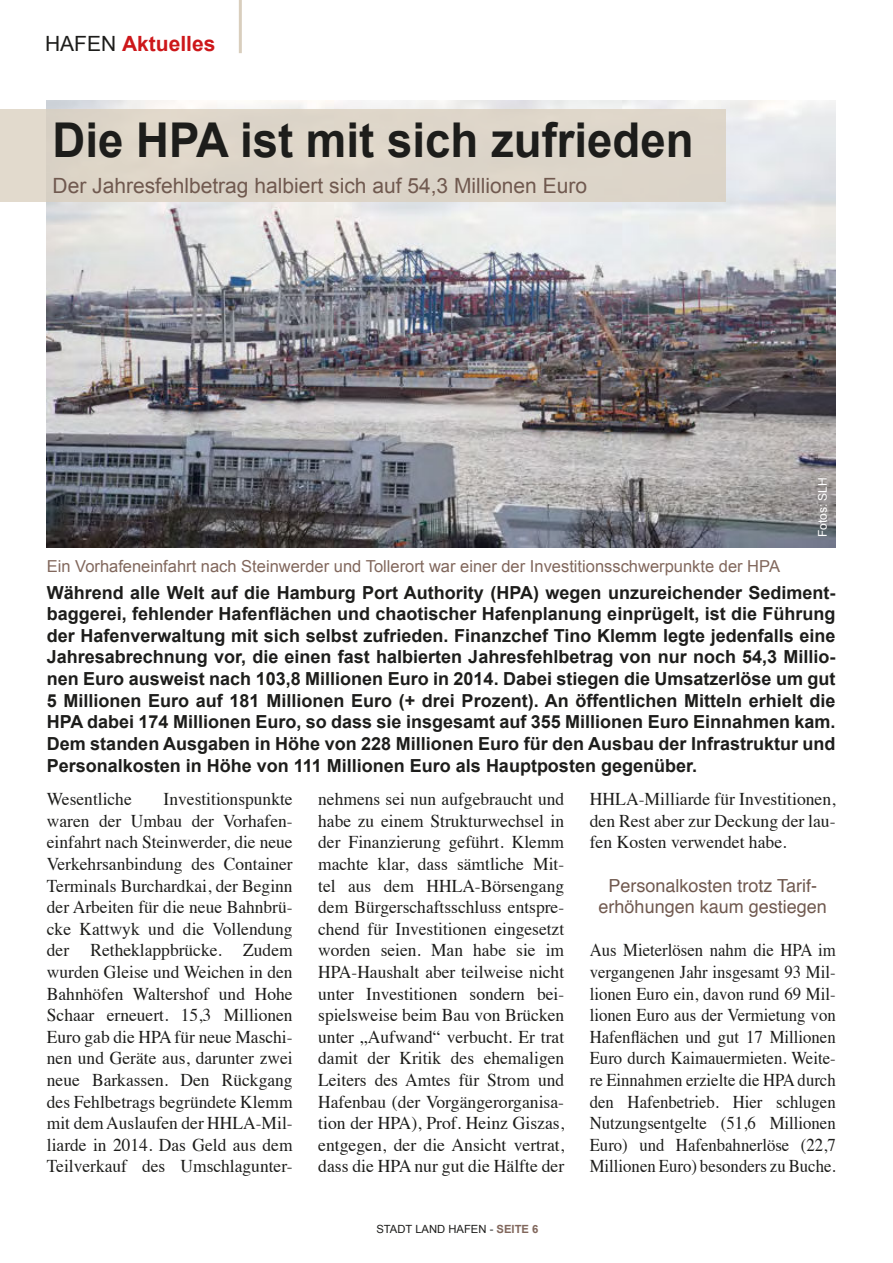
<style>
.page{position:relative;width:893px;height:1263px;background:#fff}
.page>*{position:absolute;margin:0;border:0;box-sizing:border-box;transform-origin:0 0}
.t1{font:700 48px "Arial";color:#1d1d1b;scale:.95 1}
.t2{font:21px "Arial";color:#70594f}
.t3{font:700 21px "Arial";color:#cd171a}
.t4{font:18px/21.6px "Times";color:#1d1d1b;text-align:justify}
.t5{font:700 18px/21.6px "Arial";color:#1d1d1b;text-align:justify}
.t6{font:18px/21.6px "Times";color:#1d1d1b;text-align:justify;scale:.93 1}
.t7{font:18px/21.6px "Helvetica";color:#70594f;text-align:center}
.t8{font:16.5px "Arial";color:#81675c}
.t9{font:12px "Arial";color:#fff}
.t10{font:11.25px "Arial";color:#1d1d1b}
.s1{font-weight:400;color:#1d1d1b}
.s2{font-weight:700;color:#81675c}
</style>
<div class="page">
<hr style="left:239px;top:0;width:3px;height:53px;background:#d9cebd">
<img style="left:47px;top:101px;width:789px;height:446px">
<div style="left:0;top:109px;width:726px;height:93px;background:#ddd5c9"></div>
<p class="t3" style="left:45px;top:36px;width:172px"><span class="s1">HAFEN</span> Aktuelles</p>
<h1 class="t1" style="left:53px;top:122px;width:676px">Die HPA ist mit sich zufrieden</h1>
<p class="t2" style="left:53px;top:178px;width:536px">Der Jahresfehlbetrag halbiert sich auf 54,3 Millionen Euro</p>
<p class="t8" style="left:47px;top:560px;width:735px">Ein Vorhafeneinfahrt nach Steinwerder und Tollerort war einer der Investitionsschwerpunkte der HPA</p>
<p class="t9" style="left:818px;top:537px;width:62px;rotate:-90deg">Fotos: SLH</p>
<p class="t5" style="left:47px;top:583px;width:790px">Während alle Welt auf die Hamburg Port Authority (HPA) wegen unzureichender Sediment&shy;baggerei, fehlender Hafenflächen und chaotischer Hafenplanung einprügelt, ist die Führung der Hafenverwaltung mit sich selbst zufrieden. Finanzchef Tino Klemm legte jedenfalls eine Jahresabrechnung vor, die einen fast halbierten Jahresfehlbetrag von nur noch 54,3 Millio&shy;nen Euro ausweist nach 103,8 Millionen Euro in 2014. Dabei stiegen die Umsatzerlöse um gut 5 Millionen Euro auf 181 Millionen Euro (+ drei Prozent). An öffentlichen Mitteln erhielt die HPA dabei 174 Millionen Euro, so dass sie insgesamt auf 355 Millionen Euro Einnahmen kam.<br>Dem standen Ausgaben in Höhe von 228 Millionen Euro für den Ausbau der Infrastruktur und Personalkosten in Höhe von 111 Millionen Euro als Hauptposten gegenüber.</p>
<p class="t4" style="left:47px;top:790px;width:86px">Wesentliche</p>
<p class="t4" style="left:47px;top:790px;width:247px;text-indent:117px">Investitionspunkte waren der Umbau der Vorhafen&shy;einfahrt nach Steinwerder, die neue Verkehrsanbindung des Container Terminals Burchardkai, der Beginn der Arbeiten für die neue Bahnbrü&shy;cke Kattwyk und die Vollendung der Retheklappbrücke. Zudem wurden Gleise und Weichen in den Bahnhöfen Waltershof und Hohe Schaar erneuert. 15,3 Millionen Euro gab die HPA für neue Maschi&shy;nen und Geräte aus, darunter zwei neue Barkassen. Den Rückgang des Fehlbetrags begründete Klemm mit dem Auslaufen der HHLA-Mil&shy;liarde in 2014. Das Geld aus dem Teilverkauf des Umschlagunter-</p>
<p class="t4" style="left:590px;top:790px;width:247px">HHLA-Milliarde für Investitionen, den Rest aber zur Deckung der lau&shy;fen Kosten verwendet habe.</p>
<p class="t4" style="left:318px;top:790px;width:248px">nehmens sei nun aufgebraucht und habe zu einem Strukturwechsel in der Finanzierung geführt. Klemm machte klar, dass sämtliche Mit&shy;tel aus dem HHLA-Börsengang dem Bürgerschaftsschluss entspre&shy;chend für Investitionen eingesetzt worden seien. Man habe sie im HPA-Haushalt aber teilweise nicht unter Investitionen sondern bei&shy;spielsweise beim Bau von Brücken unter „Aufwand“ verbucht. Er trat damit der Kritik des ehemaligen Leiters des Amtes für Strom und Hafenbau (der Vorgängerorganisa&shy;tion der HPA), Prof. Heinz Giszas, entgegen, der die Ansicht vertrat, dass die HPA nur gut die Hälfte der</p>
<p class="t7" style="left:599px;top:876px;width:230px">Personalkosten trotz Tarif&shy;erhöhungen kaum gestiegen</p>
<p class="t6" style="left:590px;top:941px;width:266px">Aus Mieterlösen nahm die HPA im vergangenen Jahr insgesamt 93 Mil&shy;lionen Euro ein, davon rund 69 Mil&shy;lionen Euro aus der Vermietung von Hafenflächen und gut 17 Millionen Euro durch Kaimauermieten. Weite&shy;re Einnahmen erzielte die HPA durch den Hafenbetrieb. Hier schlugen Nutzungsentgelte (51,6 Millionen Euro) und Hafenbahnerlöse (22,7<br>Millionen Euro) besonders zu Buche.</p>
<p class="t10" style="left:376px;top:1225px;width:164px">STADT LAND HAFEN - <span class="s2">SEITE 6</span></p>
</div>
